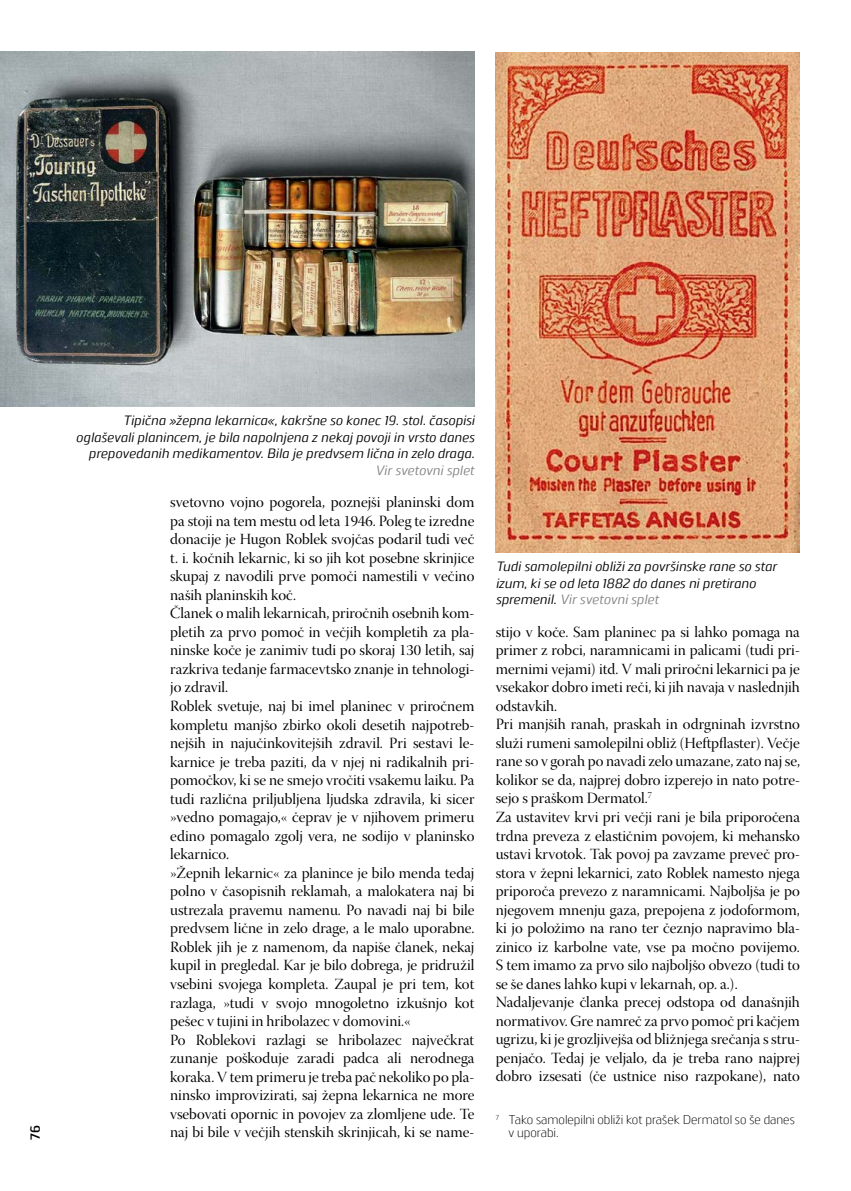
<style>
.page{position:relative;width:851px;height:1191px;background:#fff}
.page>*{position:absolute;margin:0;border:0;box-sizing:border-box;transform-origin:0 0}
.A_body{font:15.45px/18.6px "Warnock Pro Disp";color:#000;text-align:justify}
.A_podnapisi{font:italic 13.5px/16.5px "Juhl";letter-spacing:.02em;color:#000;text-align:right}
.A_podnapisi-2{font:italic 13.5px "Juhl";letter-spacing:.005em;color:#808285}
.t1{font:700 13.5px "Juhl";color:#000}
.A_opombe{font:300 12.75px/13.5px "Juhl";color:#000}
.s1{color:#808285}
</style>
<div class="page">
<img style="left:495px;top:53px;width:304px;height:499px">
<img style="left:0;top:51px;width:474px;height:355px">
<p class="t1" style="left:25px;top:1140px;width:16px;rotate:-90deg">76</p>
<p class="A_podnapisi" style="left:76px;top:411px;width:400px">Tipična »žepna lekarnica«, kakršne so konec 19. stol. časopisi oglaševali planincem, je bila napolnjena z nekaj povoji in vrsto danes prepovedanih medikamentov. Bila je predvsem lična in zelo draga.</p>
<p class="A_podnapisi-2" style="left:375px;top:460px;width:101px">Vir svetovni splet</p>
<p class="A_body" style="left:170px;top:495px;width:306px">svetovno vojno pogorela, poznejši planinski dom pa stoji na tem mestu od leta 1946. Poleg te izredne donacije je Hugon Roblek svojčas podaril tudi več t. i. kočnih lekarnic, ki so jih kot posebne skrinjice skupaj z navodili prve pomoči namestili v večino naših planinskih koč.</p>
<p class="A_body" style="left:170px;top:606px;width:306px">Članek o malih lekarnicah, priročnih osebnih kom&shy;pletih za prvo pomoč in večjih kompletih za pla&shy;ninske koče je zanimiv tudi po skoraj 130 letih, saj razkriva tedanje farmacevtsko znanje in tehnologi&shy;jo zdravil.</p>
<p class="A_body" style="left:170px;top:698px;width:306px">Roblek svetuje, naj bi imel planinec v priročnem kompletu manjšo zbirko okoli desetih najpotreb&shy;nejših in najučinkovitejših zdravil. Pri sestavi le&shy;karnice je treba paziti, da v njej ni radikalnih pri&shy;pomočkov, ki se ne smejo vročiti vsakemu laiku. Pa tudi različna priljubljena ljudska zdravila, ki sicer »vedno pomagajo,« čeprav je v njihovem primeru edino pomagalo zgolj vera, ne sodijo v planinsko lekarnico.</p>
<p class="A_body" style="left:170px;top:865px;width:306px">»Žepnih lekarnic« za planince je bilo menda tedaj polno v časopisnih reklamah, a malokatera naj bi ustrezala pravemu namenu. Po navadi naj bi bile predvsem lične in zelo drage, a le malo uporabne.<br>Roblek jih je z namenom, da napiše članek, nekaj kupil in pregledal. Kar je bilo dobrega, je pridružil vsebini svojega kompleta. Zaupal je pri tem, kot razlaga, »tudi v svojo mnogoletno izkušnjo kot pešec v tujini in hribolazec v domovini.«</p>
<p class="A_body" style="left:170px;top:1032px;width:306px">Po Roblekovi razlagi se hribolazec največkrat zunanje poškoduje zaradi padca ali nerodnega koraka. V tem primeru je treba pač nekoliko po pla&shy;ninsko improvizirati, saj žepna lekarnica ne more vsebovati opornic in povojev za zlomljene ude. Te naj bi bile v večjih stenskih skrinjicah, ki se name-</p>
<p class="A_podnapisi" style="left:495px;top:557px;width:283px;text-align:left">Tudi samolepilni obliži za površinske rane so star izum, ki se od leta 1882 do danes ni pretirano spremenil. <span class="s1">Vir svetovni splet</span></p>
<p class="A_body" style="left:495px;top:624px;width:306px">stijo v koče. Sam planinec pa si lahko pomaga na primer z robci, naramnicami in palicami (tudi pri&shy;mernimi vejami) itd. V mali priročni lekarnici pa je vsekakor dobro imeti reči, ki jih navaja v naslednjih odstavkih.</p>
<p class="A_body" style="left:495px;top:717px;width:306px">Pri manjših ranah, praskah in odrgninah izvrstno služi rumeni samolepilni obliž (Heftpflaster). Večje rane so v gorah po navadi zelo umazane, zato naj se, kolikor se da, najprej dobro izperejo in nato potre&shy;sejo s praškom Dermatol.<sup>7</sup></p>
<p class="A_body" style="left:495px;top:809px;width:306px">Za ustavitev krvi pri večji rani je bila priporočena trdna preveza z elastičnim povojem, ki mehansko ustavi krvotok. Tak povoj pa zavzame preveč pro&shy;stora v žepni lekarnici, zato Roblek namesto njega priporoča prevezo z naramnicami. Najboljša je po njegovem mnenju gaza, prepojena z jodoformom, ki jo položimo na rano ter čeznjo napravimo bla&shy;zinico iz karbolne vate, vse pa močno povijemo.<br>S tem imamo za prvo silo najboljšo obvezo (tudi to se še danes lahko kupi v lekarnah, op. a.).</p>
<p class="A_body" style="left:495px;top:994px;width:306px">Nadaljevanje članka precej odstopa od današnjih normativov. Gre namreč za prvo pomoč pri kačjem ugrizu, ki je grozljivejša od bližnjega srečanja s stru&shy;penjačo. Tedaj je veljalo, da je treba rano najprej dobro izsesati (če ustnice niso razpokane), nato</p>
<p class="A_opombe" style="left:508px;top:1111px;width:288px;text-indent:-13px"><sup>7</sup> Tako samolepilni obliži kot prašek Dermatol so še danes v uporabi.</p>
</div>
